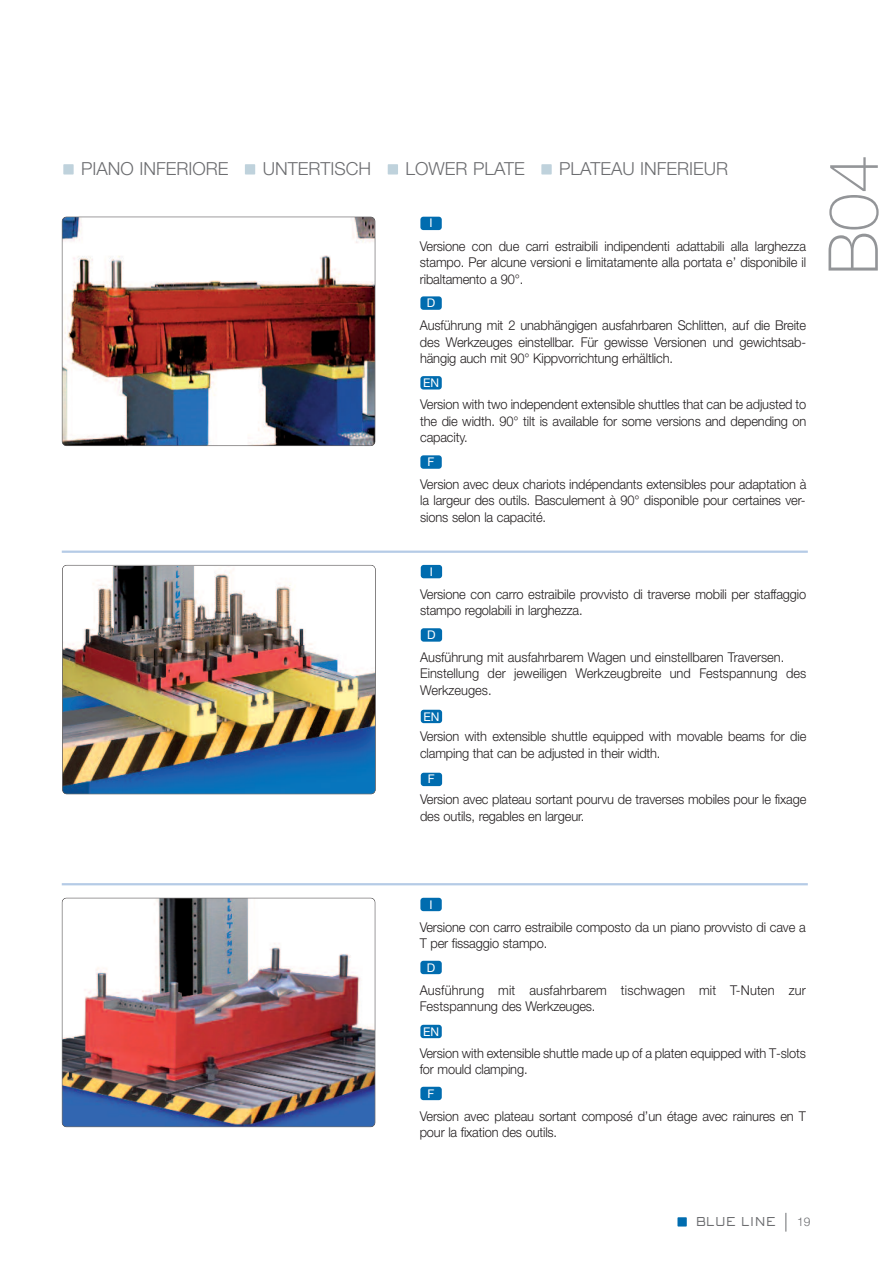
<style>
.page{position:relative;width:893px;height:1263px;background:#fff}
.page>*{position:absolute;margin:0;border:0;box-sizing:border-box;transform-origin:0 0}
.t1{font:100 69px "Helvetica Neue LT";color:#939598}
.t2{font:300 18px "Helvetica Neue CE";color:#6c6d70}
.t3{font:300 13.5px/16.5px "Helvetica Neue CE";letter-spacing:-.01em;color:#231f20;scale:.95 1}
.t4{font:300 13.5px/16.5px "Helvetica Neue CE";letter-spacing:.01em;color:#231f20;scale:.95 1}
.t5{font:12px "Helvetica Neue CE";color:#fff}
.t6{font:12px "AT Sackers Square Gothic";color:#6c6d70}
.t7{font:300 12px "Helvetica Neue LT";color:#6c6d70}
</style>
<div class="page">
<div style="left:677px;top:1217px;width:10px;height:9px;background:#006caf"></div>
<svg style="left:786px;top:1213px;width:1px;height:18px"></svg>
<div style="left:63px;top:164px;width:11px;height:10px;background:#bfd2dc"></div>
<div style="left:245px;top:164px;width:10px;height:10px;background:#bfd2dc"></div>
<div style="left:388px;top:164px;width:10px;height:10px;background:#bfd2dc"></div>
<div style="left:541px;top:164px;width:11px;height:10px;background:#bfd2dc"></div>
<div style="left:420px;top:961px;width:22px;height:13px;background:#006caf;border-radius:3px"></div>
<div style="left:420px;top:1087px;width:22px;height:13px;background:#006caf;border-radius:3px"></div>
<div style="left:420px;top:1025px;width:22px;height:13px;background:#006caf;border-radius:3px"></div>
<div style="left:420px;top:898px;width:22px;height:13px;background:#006caf;border-radius:3px"></div>
<img style="left:62px;top:898px;width:313px;height:229px;border-radius:4px">
<div style="left:62px;top:898px;width:313px;height:229px;border:1px solid #231f20;border-radius:5px"></div>
<div style="left:420px;top:296px;width:22px;height:14px;background:#006caf;border-radius:3px"></div>
<div style="left:420px;top:455px;width:22px;height:14px;background:#006caf;border-radius:3px"></div>
<div style="left:420px;top:376px;width:22px;height:13px;background:#006caf;border-radius:3px"></div>
<div style="left:420px;top:217px;width:22px;height:13px;background:#006caf;border-radius:3px"></div>
<img style="left:62px;top:217px;width:313px;height:229px;border-radius:4px">
<div style="left:62px;top:217px;width:313px;height:229px;border:1px solid #231f20;border-radius:5px"></div>
<div style="left:421px;top:628px;width:21px;height:14px;background:#006caf;border-radius:3px"></div>
<div style="left:421px;top:773px;width:21px;height:13px;background:#006caf;border-radius:3px"></div>
<div style="left:421px;top:710px;width:21px;height:13px;background:#006caf;border-radius:3px"></div>
<div style="left:421px;top:565px;width:21px;height:13px;background:#006caf;border-radius:3px"></div>
<img style="left:63px;top:566px;width:312px;height:228px;border-radius:4px">
<div style="left:62px;top:565px;width:314px;height:229px;border:1px solid #231f20;border-radius:5px"></div>
<hr style="left:62px;top:551px;width:746px;height:2px;background:#b5cbe6">
<hr style="left:62px;top:883px;width:746px;height:2px;background:#b5cbe6">
<h2 class="t2" style="left:81px;top:162px;width:149px">PIANO INFERIORE</h2>
<h2 class="t2" style="left:263px;top:162px;width:110px">UNTERTISCH</h2>
<h2 class="t2" style="left:406px;top:162px;width:121px">LOWER PLATE</h2>
<h2 class="t2" style="left:559px;top:162px;width:171px">PLATEAU INFERIEUR</h2>
<p class="t5" style="left:429px;top:219px;width:5px">I</p>
<p class="t3" style="left:420px;top:239px;width:408px;text-align:justify">Versione con due carri estraibili indipendenti adattabili alla larghezza stampo. Per alcune versioni e limitatamente alla portata e’ disponibile il ribaltamento a 90°.</p>
<p class="t3" style="left:420px;top:318px;width:408px;text-align:justify">Ausführung mit 2 unabhängigen ausfahrbaren Schlitten, auf die Breite des Werkzeuges einstellbar. Für gewisse Versionen und gewichtsab&shy;hängig auch mit 90° Kippvorrichtung erhältlich.</p>
<p class="t3" style="left:420px;top:398px;width:408px;text-align:justify">Version with two independent extensible shuttles that can be adjusted to the die width. 90° tilt is available for some versions and depending on capacity.</p>
<p class="t3" style="left:420px;top:477px;width:408px;text-align:justify">Version avec deux chariots indépendants extensibles pour adaptation à la largeur des outils. Basculement à 90° disponible pour certaines ver&shy;sions selon la capacité.</p>
<p class="t5" style="left:427px;top:299px;width:10px">D</p>
<p class="t5" style="left:423px;top:378px;width:17px">EN</p>
<p class="t5" style="left:428px;top:458px;width:8px">F</p>
<p class="t5" style="left:430px;top:567px;width:5px">I</p>
<p class="t3" style="left:420px;top:587px;width:408px">Versione con carro estraibile provvisto di traverse mobili per staffaggio stampo regolabili in larghezza.</p>
<p class="t3" style="left:420px;top:650px;width:408px">Ausführung mit ausfahrbarem Wagen und einstellbaren Traversen.<br>Einstellung der jeweiligen Werkzeugbreite und Festspannung des<br>Werkzeuges.</p>
<p class="t3" style="left:420px;top:730px;width:408px">Version with extensible shuttle equipped with movable beams for die clamping that can be adjusted in their width.</p>
<p class="t3" style="left:420px;top:792px;width:408px">Version avec plateau sortant pourvu de traverses mobiles pour le fixage des outils, regables en largeur.</p>
<p class="t5" style="left:427px;top:630px;width:10px">D</p>
<p class="t5" style="left:423px;top:712px;width:17px">EN</p>
<p class="t5" style="left:428px;top:775px;width:8px">F</p>
<h1 class="t1" style="left:828px;top:275px;width:122px;rotate:-90deg">B04</h1>
<p class="t5" style="left:429px;top:900px;width:5px">I</p>
<p class="t3" style="left:420px;top:920px;width:408px">Versione con carro estraibile composto da un piano provvisto di cave a<br>T per fissaggio stampo.</p>
<p class="t4" style="left:420px;top:983px;width:408px">Ausführung mit ausfahrbarem tischwagen mit T-Nuten zur<br>Festspannung des Werkzeuges.</p>
<p class="t3" style="left:420px;top:1046px;width:408px">Version with extensible shuttle made up of a platen equipped with T-slots for mould clamping.</p>
<p class="t3" style="left:420px;top:1109px;width:408px">Version avec plateau sortant composé d’un étage avec rainures en T pour la fixation des outils.</p>
<p class="t5" style="left:427px;top:963px;width:10px">D</p>
<p class="t5" style="left:423px;top:1027px;width:17px">EN</p>
<p class="t5" style="left:428px;top:1089px;width:8px">F</p>
<p class="t6" style="left:696px;top:1217px;width:82px">BLUE LINE</p>
<p class="t7" style="left:797px;top:1217px;width:15px">19</p>
</div>
